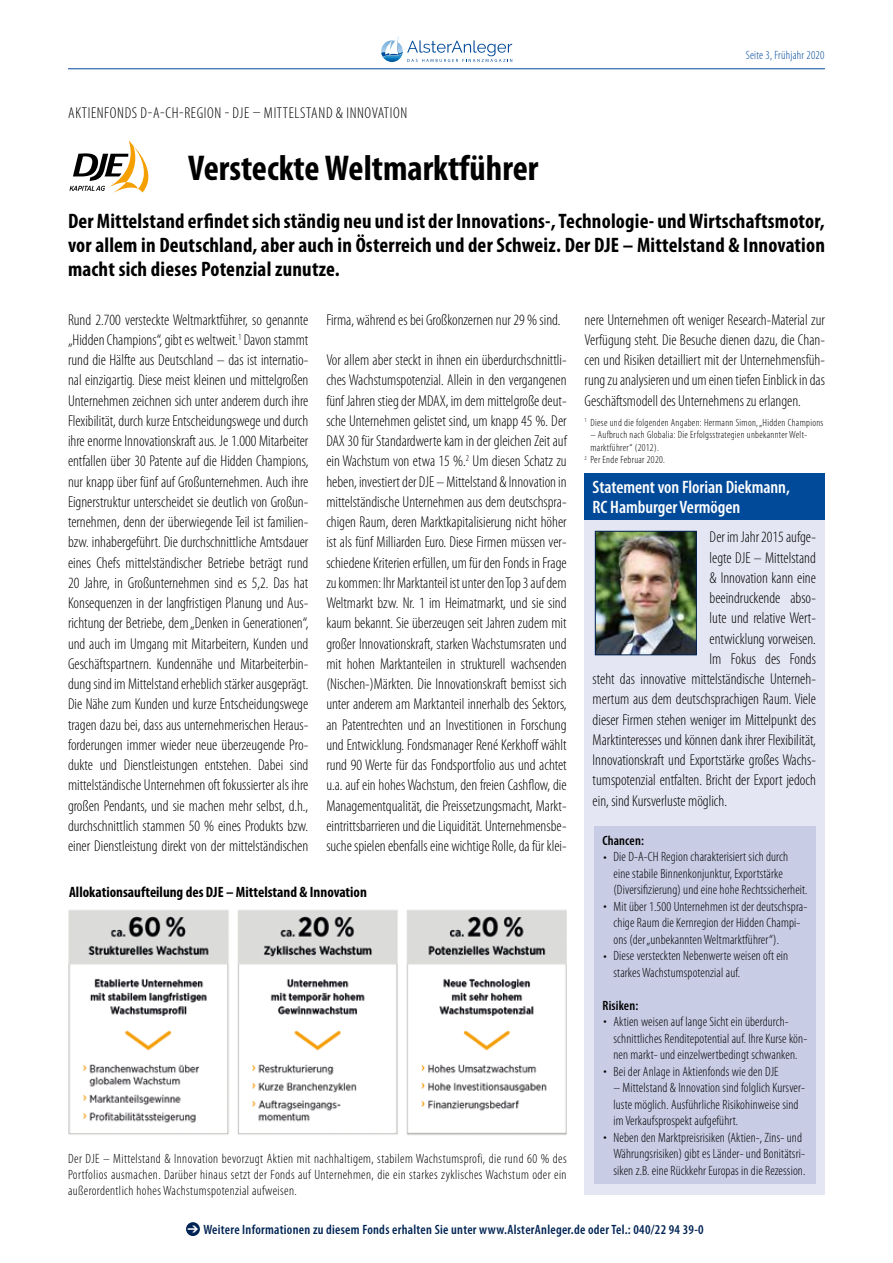
<style>
.page{position:relative;width:893px;height:1263px;background:#fff}
.page>*{position:absolute;margin:0;border:0;box-sizing:border-box;transform-origin:0 0}
.t1{font:700 condensed 36px "Myriad Pro";color:#000}
.t2{font:700 condensed 21px/24px "Myriad Pro";letter-spacing:.01em;color:#000;text-align:justify}
.t3{font:600 condensed 18px/20.2px "Myriad Pro";letter-spacing:-.005em;color:#fff}
.t4{font:300 condensed 15.75px/20.2px "Myriad Pro";color:#000;text-align:justify}
.t5{font:300 condensed 15.75px "Myriad Pro";letter-spacing:.04em;color:#000}
.t6{font:700 condensed 15px "Myriad Pro";color:#000}
.t7{font:300 condensed 13.5px/16.5px "Myriad Pro";letter-spacing:.01em;color:#000}
.t8{font:600 condensed 13.5px "Myriad Pro";letter-spacing:.02em;color:#002454}
.t9{font:600 condensed 13.5px "Myriad Pro";letter-spacing:.01em;color:#000}
.t10{font:300 condensed 12px "Myriad Pro";letter-spacing:.02em;color:#004a99}
.t11{font:300 condensed 10.5px "Myriad Pro";letter-spacing:.03em;color:#000}
</style>
<div class="page">
<hr style="left:68px;top:68px;width:757px;height:1px;background:#004a99">
<svg style="left:381px;top:36px;width:131px;height:26px"></svg>
<svg style="left:69px;top:140px;width:79px;height:53px"></svg>
<div style="left:186px;top:1222px;width:14px;height:14px;background:#002454;border-radius:50%"></div>
<div style="left:584px;top:510px;width:240px;height:685px;background:#e5e6f3"></div>
<img style="left:597px;top:533px;width:98px;height:120px">
<div style="left:595px;top:531px;width:102px;height:124px;border:1px solid #002454"></div>
<div style="left:594px;top:826px;width:222px;height:357px;background:#c8cce5"></div>
<div style="left:584px;top:473px;width:241px;height:47px;background:#004a99"></div>
<img style="left:68px;top:909px;width:499px;height:226px">
<p class="t10" style="left:746px;top:48px;width:80px">Seite 3, Frühjahr 2020</p>
<p class="t5" style="left:68px;top:104px;width:340px">AKTIENFONDS D-A-CH-REGION - DJE – MITTELSTAND &amp; INNOVATION</p>
<h1 class="t1" style="left:188px;top:146px;width:352px">Versteckte Weltmarktführer</h1>
<p class="t2" style="left:68px;top:209px;width:758px">Der Mittelstand erfindet sich ständig neu und ist der Innovations-, Technologie- und Wirtschaftsmotor, vor allem in Deutschland, aber auch in Österreich und der Schweiz. Der DJE – Mittelstand &amp; Innovation macht sich dieses Potenzial zunutze.</p>
<p class="t4" style="left:68px;top:309px;width:242px">Rund 2.700 versteckte Weltmarktführer, so genannte „Hidden Champions“, gibt es weltweit.<sup>1</sup> Davon stammt rund die Hälfte aus Deutschland – das ist internatio&shy;nal einzigartig. Diese meist kleinen und mittelgroßen Unternehmen zeichnen sich unter anderem durch ihre Flexibilität, durch kurze Entscheidungswege und durch ihre enorme Innovationskraft aus. Je 1.000 Mitarbeiter entfallen über 30 Patente auf die Hidden Champions, nur knapp über fünf auf Großunternehmen. Auch ihre Eignerstruktur unterscheidet sie deutlich von Großun&shy;ternehmen, denn der überwiegende Teil ist familien&shy;bzw. inhabergeführt. Die durchschnittliche Amtsdauer eines Chefs mittelständischer Betriebe beträgt rund 20 Jahre, in Großunternehmen sind es 5,2. Das hat Konsequenzen in der langfristigen Planung und Aus&shy;richtung der Betriebe, dem „Denken in Generationen“, und auch im Umgang mit Mitarbeitern, Kunden und Geschäftspartnern. Kundennähe und Mitarbeiterbin&shy;dung sind im Mittelstand erheblich stärker ausgeprägt.<br>Die Nähe zum Kunden und kurze Entscheidungswege tragen dazu bei, dass aus unternehmerischen Heraus&shy;forderungen immer wieder neue überzeugende Pro&shy;dukte und Dienstleistungen entstehen. Dabei sind mittelständische Unternehmen oft fokussierter als ihre großen Pendants, und sie machen mehr selbst, d.h., durchschnittlich stammen 50 % eines Produkts bzw. einer Dienstleistung direkt von der mittelständischen</p>
<p class="t4" style="left:326px;top:309px;width:236px">Firma, während es bei Großkonzernen nur 29 % sind.</p>
<p class="t4" style="left:326px;top:350px;width:242px">Vor allem aber steckt in ihnen ein überdurchschnittli&shy;ches Wachstumspotenzial. Allein in den vergangenen fünf Jahren stieg der MDAX, im dem mittelgroße deut&shy;sche Unternehmen gelistet sind, um knapp 45 %. Der DAX 30 für Standardwerte kam in der gleichen Zeit auf ein Wachstum von etwa 15 %.<sup>2</sup> Um diesen Schatz zu heben, investiert der DJE – Mittelstand &amp; Innovation in mittelständische Unternehmen aus dem deutschspra&shy;chigen Raum, deren Marktkapitalisierung nicht höher ist als fünf Milliarden Euro. Diese Firmen müssen ver&shy;schiedene Kriterien erfüllen, um für den Fonds in Frage zu kommen: Ihr Marktanteil ist unter den Top 3 auf dem Weltmarkt bzw. Nr. 1 im Heimatmarkt, und sie sind kaum bekannt. Sie überzeugen seit Jahren zudem mit großer Innovationskraft, starken Wachstumsraten und mit hohen Marktanteilen in strukturell wachsenden (Nischen-)Märkten. Die Innovationskraft bemisst sich unter anderem am Marktanteil innerhalb des Sektors, an Patentrechten und an Investitionen in Forschung und Entwicklung. Fondsmanager René Kerkhoff wählt rund 90 Werte für das Fondsportfolio aus und achtet u.a. auf ein hohes Wachstum, den freien Cashflow, die Managementqualität, die Preissetzungsmacht, Markt&shy;eintrittsbarrieren und die Liquidität. Unternehmensbe&shy;suche spielen ebenfalls eine wichtige Rolle, da für klei-</p>
<p class="t6" style="left:69px;top:882px;width:299px">Allokationsaufteilung des DJE – Mittelstand &amp; Innovation</p>
<p class="t7" style="left:68px;top:1150px;width:500px;text-align:justify">Der DJE – Mittelstand &amp; Innovation bevorzugt Aktien mit nachhaltigem, stabilem Wachstumsprofi, die rund 60 % des Portfolios ausmachen. Darüber hinaus setzt der Fonds auf Unternehmen, die ein starkes zyklisches Wachstum oder ein außerordentlich hohes Wachstumspotenzial aufweisen.</p>
<p class="t4" style="left:585px;top:309px;width:242px">nere Unternehmen oft weniger Research-Material zur Verfügung steht. Die Besuche dienen dazu, die Chan&shy;cen und Risiken detailliert mit der Unternehmensfüh&shy;rung zu analysieren und um einen tiefen Einblick in das Geschäftsmodell des Unternehmens zu erlangen.</p>
<p class="t11" style="left:585px;top:416px;width:240px"><sup>1</sup> Diese und die folgenden Angaben: Hermann Simon, „Hidden Champions</p>
<p class="t11" style="left:590px;top:429px;width:218px">– Aufbruch nach Globalia: Die Erfolgsstrategien unbekannter Welt-</p>
<p class="t11" style="left:590px;top:441px;width:70px">marktführer“ (2012).</p>
<p class="t11" style="left:585px;top:454px;width:82px"><sup>2</sup> Per Ende Februar 2020.</p>
<p class="t3" style="left:593px;top:476px;width:199px">Statement von Florian Diekmann,<br>RC Hamburger Vermögen</p>
<p class="t4" style="left:710px;top:527px;width:108px">Der im Jahr 2015 aufge-</p>
<p class="t4" style="left:710px;top:547px;width:108px">legte DJE – Mittelstand</p>
<p class="t4" style="left:710px;top:567px;width:108px">&amp; Innovation kann eine</p>
<p class="t4" style="left:710px;top:588px;width:108px">beeindruckende abso-</p>
<p class="t4" style="left:710px;top:608px;width:108px">lute und relative Wert-</p>
<p class="t4" style="left:710px;top:628px;width:108px">entwicklung vorweisen.</p>
<p class="t4" style="left:710px;top:648px;width:108px">Im Fokus des Fonds</p>
<p class="t4" style="left:593px;top:669px;width:225px">steht das innovative mittelständische Unterneh-</p>
<p class="t4" style="left:593px;top:689px;width:225px">mertum aus dem deutschsprachigen Raum. Viele</p>
<p class="t4" style="left:593px;top:709px;width:225px">dieser Firmen stehen weniger im Mittelpunkt des</p>
<p class="t4" style="left:593px;top:729px;width:225px">Marktinteresses und können dank ihrer Flexibilität,</p>
<p class="t4" style="left:593px;top:750px;width:225px">Innovationskraft und Exportstärke großes Wachs-</p>
<p class="t4" style="left:593px;top:770px;width:225px">tumspotenzial entfalten. Bricht der Export jedoch</p>
<p class="t4" style="left:593px;top:790px;width:136px">ein, sind Kursverluste möglich.</p>
<p class="t9" style="left:602px;top:832px;width:43px">Chancen:</p>
<p class="t7" style="left:613px;top:848px;width:195px">Die D-A-CH Region charakterisiert sich durch eine stabile Binnenkonjunktur, Exportstärke (Diversifizierung) und eine hohe Rechtssicherheit.<br>Mit über 1.500 Unternehmen ist der deutschspra&shy;chige Raum die Kernregion der Hidden Champi&shy;ons (der „unbekannten Weltmarktführer“).<br>Diese versteckten Nebenwerte weisen oft ein starkes Wachstumspotenzial auf.</p>
<p class="t9" style="left:602px;top:997px;width:37px">Risiken:</p>
<p class="t7" style="left:613px;top:1013px;width:195px">Aktien weisen auf lange Sicht ein überdurch&shy;schnittliches Renditepotential auf. Ihre Kurse kön&shy;nen markt- und einzelwertbedingt schwanken.<br>Bei der Anlage in Aktienfonds wie den DJE</p>
<p class="t7" style="left:613px;top:1079px;width:193px">– Mittelstand &amp; Innovation sind folglich Kursver&shy;luste möglich. Ausführliche Risikohinweise sind im Verkaufsprospekt aufgeführt.<br>Neben den Marktpreisrisiken (Aktien-, Zins- und Währungsrisiken) gibt es Länder- und Bonitätsri&shy;siken z.B. eine Rückkehr Europas in die Rezession.</p>
<p class="t7" style="left:603px;top:848px;width:5px">•</p>
<p class="t7" style="left:603px;top:897px;width:5px">•</p>
<p class="t7" style="left:603px;top:947px;width:5px">•</p>
<p class="t7" style="left:603px;top:1013px;width:5px">•</p>
<p class="t7" style="left:603px;top:1062px;width:5px">•</p>
<p class="t7" style="left:603px;top:1128px;width:5px">•</p>
<p class="t8" style="left:203px;top:1221px;width:502px">Weitere Informationen zu diesem Fonds erhalten Sie unter www.AlsterAnleger.de oder Tel.: 040/22 94 39-0</p>
</div>
